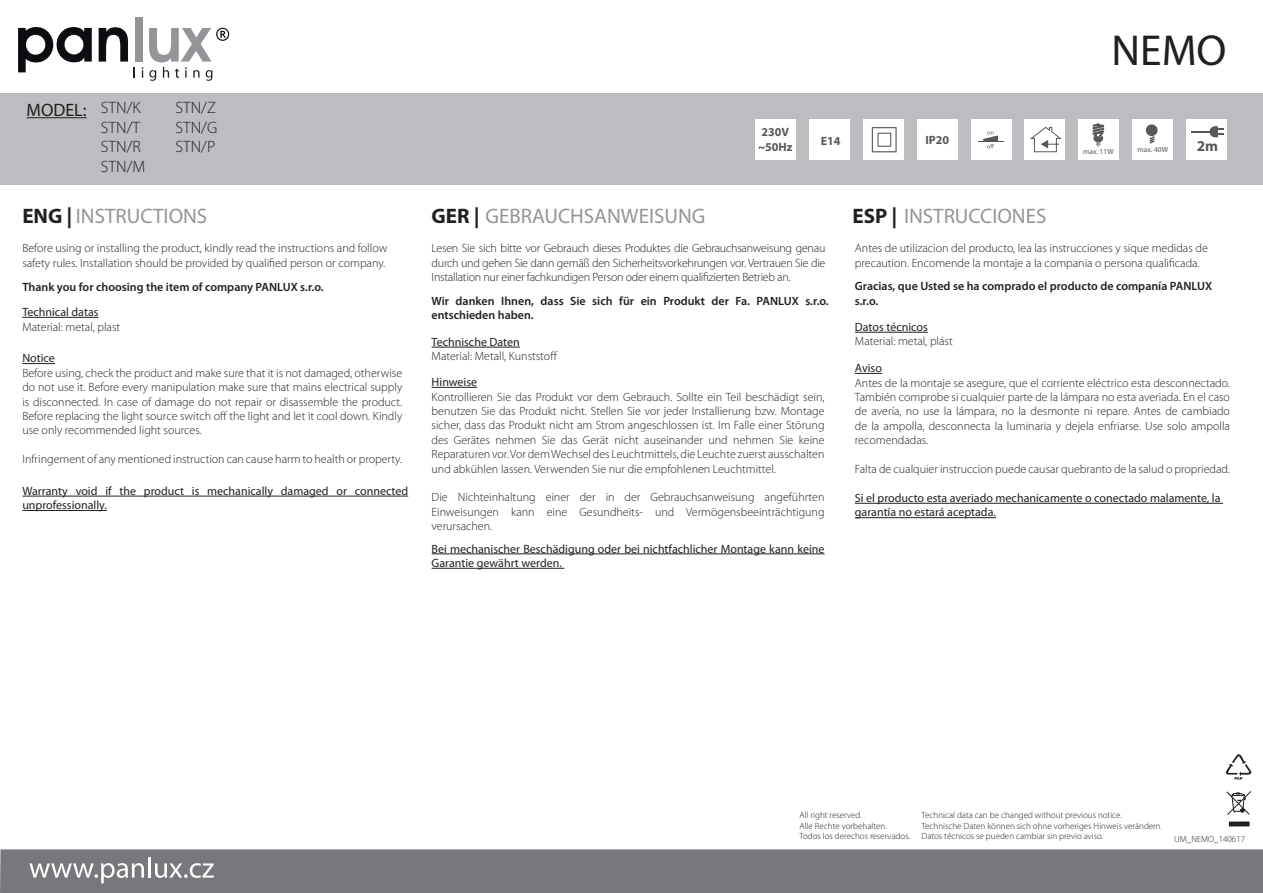
<style>
.page{position:relative;width:1263px;height:893px;background:#fff}
.page>*{position:absolute;margin:0;border:0;box-sizing:border-box;transform-origin:0 0}
.t1{font:43.5px "Myriad Pro";color:#231f20}
.t2{font:21px "Myriad Pro";color:#939598}
.t3{font:18px "Myriad Pro";color:#231f20}
.t4{font:300 16.5px/19.8px "Myriad Pro";color:#231f20}
.t5{font:700 15px "Myriad Pro";color:#57585a}
.t6{font:300 12px/14.4px "Myriad Pro";color:#231f20;text-align:justify}
.t7{font:12px/14.4px "Myriad Pro";color:#231f20}
.t8{font:600 12px/14.4px "Myriad Pro";color:#231f20}
.t9{font:700 12px/14.9px "Myriad Pro";color:#57585a}
.t10{font:300 9px/11.6px "Myriad Pro";color:#231f20}
.t11{font:7.5px "Myriad Pro";color:#57585a}
.s1{font-weight:700;color:#231f20}
</style>
<div class="page">
<hr style="left:22px;top:496px;width:386px;height:1px;background:#231f20">
<hr style="left:22px;top:510px;width:85px;height:1px;background:#231f20">
<hr style="left:432px;top:554px;width:392px;height:1px;background:#231f20">
<hr style="left:432px;top:568px;width:132px;height:1px;background:#231f20">
<hr style="left:855px;top:503px;width:368px;height:1px;background:#231f20">
<hr style="left:855px;top:517px;width:141px;height:1px;background:#231f20">
<div style="left:0;top:849px;width:1263px;height:44px;background:#76787b"></div>
<svg style="left:29px;top:863px;width:115px;height:20px"></svg>
<hr style="left:148px;top:857px;width:3px;height:21px;background:#fff">
<svg style="left:155px;top:863px;width:59px;height:15px"></svg>
<hr style="left:432px;top:387px;width:45px;height:1px;background:#231f20">
<svg style="left:855px;top:373px;width:27px;height:1px"></svg>
<svg style="left:1226px;top:791px;width:25px;height:24px"></svg>
<div style="left:1229px;top:821px;width:20px;height:5px;background:#231f20"></div>
<svg style="left:1225px;top:754px;width:27px;height:26px"></svg>
<hr style="left:22px;top:363px;width:33px;height:1px;background:#231f20">
<hr style="left:22px;top:317px;width:77px;height:1px;background:#231f20">
<hr style="left:432px;top:347px;width:88px;height:1px;background:#231f20">
<hr style="left:855px;top:332px;width:73px;height:1px;background:#231f20">
<div style="left:0;top:93px;width:1263px;height:92px;background:#bcbdc0"></div>
<svg style="left:18px;top:27px;width:74px;height:45px"></svg>
<svg style="left:99px;top:27px;width:29px;height:35px"></svg>
<div style="left:135px;top:17px;width:7px;height:45px;background:#939598"></div>
<svg style="left:149px;top:28px;width:80px;height:53px"></svg>
<hr style="left:27px;top:117px;width:60px;height:1px;background:#231f20">
<div style="left:755px;top:120px;width:41px;height:40px;background:#fff"></div>
<div style="left:917px;top:120px;width:41px;height:40px;background:#fff"></div>
<div style="left:809px;top:120px;width:41px;height:40px;background:#fff"></div>
<div style="left:1024px;top:120px;width:40px;height:40px;background:#fff"></div>
<svg style="left:1030px;top:126px;width:32px;height:27px"></svg>
<div style="left:1186px;top:120px;width:40px;height:40px;background:#fff"></div>
<svg style="left:1191px;top:126px;width:32px;height:11px"></svg>
<div style="left:1132px;top:120px;width:40px;height:40px;background:#fff"></div>
<div style="left:1146px;top:124px;width:11px;height:12px;background:#57585a;border-radius:50%"></div>
<svg style="left:1149px;top:136px;width:6px;height:8px"></svg>
<div style="left:1078px;top:120px;width:40px;height:40px;background:#fff"></div>
<div style="left:863px;top:120px;width:41px;height:40px;background:#fff"></div>
<svg style="left:872px;top:127px;width:25px;height:25px"></svg>
<svg style="left:1092px;top:123px;width:12px;height:23px"></svg>
<div style="left:971px;top:120px;width:40px;height:40px;background:#fff"></div>
<svg style="left:978px;top:132px;width:26px;height:16px"></svg>
<h3 class="t3" style="left:27px;top:101px;width:116px">MODEL: <sup>STN/K</sup></h3>
<h3 class="t4" style="left:101px;top:119px;width:46px">STN/T<br>STN/R<br>STN/M</h3>
<h3 class="t4" style="left:175px;top:99px;width:43px;text-align:justify">STN/Z STN/G STN/P</h3>
<p class="t9" style="left:758px;top:126px;width:36px">230V ~50Hz</p>
<p class="t9" style="left:821px;top:134px;width:21px">E14</p>
<p class="t9" style="left:925px;top:133px;width:25px">IP20</p>
<h2 class="t2" style="left:22px;top:206px;width:186px"><span class="s1">ENG |</span> INSTRUCTIONS</h2>
<h2 class="t2" style="left:432px;top:206px;width:275px"><span class="s1">GER |</span> GEBRAUCHSANWEISUNG</h2>
<h2 class="t2" style="left:852px;top:206px;width:195px"><span class="s1">ESP |</span> INSTRUCCIONES</h2>
<h1 class="t1" style="left:1112px;top:29px;width:116px">NEMO</h1>
<p class="t11" style="left:1083px;top:148px;width:32px">max. 11W</p>
<p class="t11" style="left:1137px;top:146px;width:32px">max. 40W</p>
<p class="t5" style="left:1197px;top:139px;width:23px">2m</p>
<p class="t6" style="left:22px;top:242px;width:366px">Before using or installing the product, kindly read the instructions and follow safety rules. Installation should be provided by qualified person or company.</p>
<p class="t8" style="left:22px;top:280px;width:303px">Thank you for choosing the item of company PANLUX s.r.o.</p>
<p class="t7" style="left:22px;top:305px;width:78px">Technical datas</p>
<p class="t6" style="left:22px;top:320px;width:99px">Material: metal, plast</p>
<p class="t7" style="left:22px;top:352px;width:34px">Notice</p>
<p class="t6" style="left:22px;top:367px;width:381px">Before using, check the product and make sure that it is not damaged, otherwise do not use it. Before every manipulation make sure that mains electrical supply is disconnected. In case of damage do not repair or disassemble the product.<br>Before replacing the light source switch off the light and let it cool down. Kindly use only recommended light sources.</p>
<p class="t6" style="left:22px;top:453px;width:381px">Infringement of any mentioned instruction can cause harm to health or property.</p>
<p class="t7" style="left:22px;top:484px;width:387px">Warranty void if the product is mechanically damaged or connected unprofessionally.</p>
<p class="t6" style="left:432px;top:242px;width:395px">Lesen Sie sich bitte vor Gebrauch dieses Produktes die Gebrauchsanweisung genau durch und gehen Sie dann gemäß den Sicherheitsvorkehrungen vor. Vertrauen Sie die Installation nur einer fachkundigen Person oder einem qualifizierten Betrieb an.</p>
<p class="t8" style="left:432px;top:294px;width:399px">Wir danken Ihnen, dass Sie sich für ein Produkt der Fa. PANLUX s.r.o. entschieden haben.</p>
<p class="t7" style="left:432px;top:335px;width:90px">Technische Daten</p>
<p class="t6" style="left:432px;top:350px;width:127px">Material: Metall, Kunststoff</p>
<p class="t7" style="left:432px;top:375px;width:47px">Hinweise</p>
<p class="t6" style="left:432px;top:390px;width:394px">Kontrollieren Sie das Produkt vor dem Gebrauch. Sollte ein Teil beschädigt sein, benutzen Sie das Produkt nicht. Stellen Sie vor jeder Installierung bzw. Montage sicher, dass das Produkt nicht am Strom angeschlossen ist. Im Falle einer Störung des Gerätes nehmen Sie das Gerät nicht auseinander und nehmen Sie keine Reparaturen vor. Vor dem Wechsel des Leuchtmittels, die Leuchte zuerst ausschalten und abkühlen lassen. Verwenden Sie nur die empfohlenen Leuchtmittel.</p>
<p class="t6" style="left:432px;top:491px;width:394px">Die Nichteinhaltung einer der in der Gebrauchsanweisung angeführten Einweisungen kann eine Gesundheits- und Vermögensbeeinträchtigung verursachen.</p>
<p class="t7" style="left:432px;top:542px;width:394px">Bei mechanischer Beschädigung oder bei nichtfachlicher Montage kann keine<br>Garantie gewährt werden.</p>
<p class="t6" style="left:855px;top:242px;width:354px">Antes de utilizacion del producto, lea las instrucciones y sique medidas de precaution. Encomende la montaje a la compania o persona qualificada.</p>
<p class="t8" style="left:855px;top:279px;width:359px">Gracias, que Usted se ha comprado el producto de companía PANLUX s.r.o.</p>
<p class="t7" style="left:855px;top:320px;width:74px">Datos técnicos</p>
<p class="t6" style="left:855px;top:335px;width:99px">Material: metal, plást</p>
<p class="t7" style="left:855px;top:362px;width:29px">Aviso</p>
<p class="t6" style="left:855px;top:376px;width:377px">Antes de la montaje se asegure, que el corriente eléctrico esta desconnectado.<br>También comprobe si cualquier parte de la lámpara no esta averiada. En el caso de avería, no use la lámpara, no la desmonte ni repare. Antes de cambiado de la ampolla, desconnecta la luminaria y dejela enfriarse. Use solo ampolla recomendadas.</p>
<p class="t6" style="left:855px;top:463px;width:377px">Falta de cualquier instruccion puede causar quebranto de la salud o propriedad.</p>
<p class="t7" style="left:855px;top:491px;width:367px">Si el producto esta averiado mechanicamente o conectado malamente, la garantía no estará aceptada.</p>
<p class="t10" style="left:799px;top:810px;width:89px">All right reserved.<br>Alle Rechte vorbehalten.</p>
<p class="t10" style="left:799px;top:831px;width:112px">Todos los derechos reservados.</p>
<p class="t10" style="left:921px;top:810px;width:202px">Technical data can be changed without previous notice.</p>
<p class="t10" style="left:921px;top:822px;width:242px;line-height:10.2px">Technische Daten können sich ohne vorheriges Hinweis verändern.<br>Datos técnicos se pueden cambiar sin previo aviso.</p>
<p class="t10" style="left:1174px;top:834px;width:72px">UM_NEMO_140617</p>
</div>
